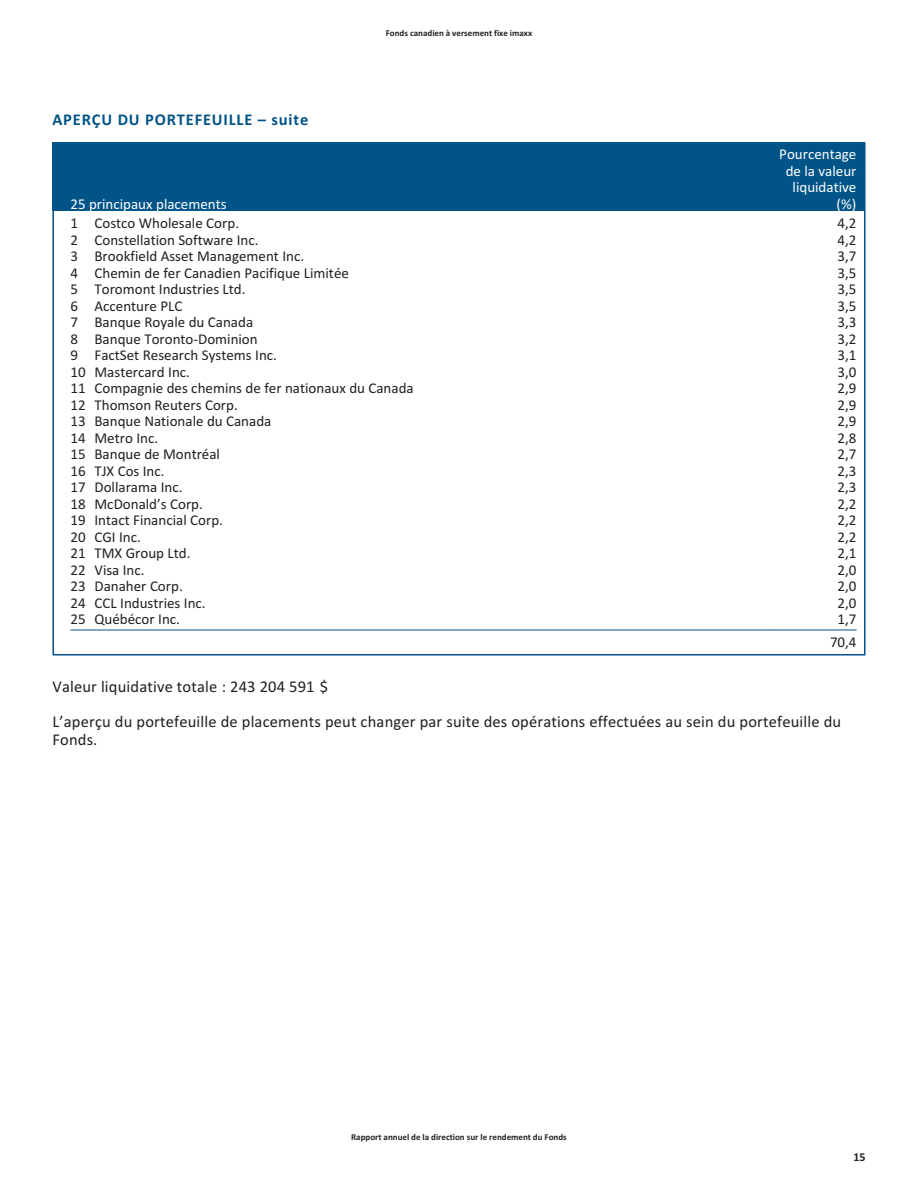
<style>
.page{position:relative;width:918px;height:1188px;background:#fff}
.page>*{position:absolute;margin:0;border:0;box-sizing:border-box;transform-origin:0 0}
.t1{font:16.5px/36px "Calibri";letter-spacing:.01em;color:#231f20}
.t2{font:700 16.5px "Calibri";letter-spacing:.05em;color:#005487}
.t3{font:15px/22.5px "Calibri";color:#231f20;text-align:center}
.t4{font:15px/16.5px "Calibri";color:#fff;text-align:right}
.t5{font:700 12px "Calibri";color:#231f20}
.t6{font:700 9px "Calibri";color:#231f20}
</style>
<div class="page">
<div style="left:52px;top:142px;width:814px;height:70px;background:#005487"></div>
<svg style="left:71px;top:630px;width:23px;height:1px"></svg>
<hr style="left:95px;top:630px;width:675px;height:1px;background:#005487">
<hr style="left:771px;top:630px;width:85px;height:1px;background:#005487">
<p class="t2" style="left:52px;top:113px;width:257px">APERÇU DU PORTEFEUILLE – suite</p>
<p class="t4" style="left:70px;top:196px;width:158px">25 principaux placements</p>
<p class="t6" style="left:386px;top:30px;width:148px">Fonds canadien à versement fixe imaxx</p>
<p class="t4" style="left:779px;top:147px;width:79px">Pourcentage de la valeur liquidative (%)</p>
<p class="t3" style="left:70px;top:213px;width:170px">1 Costco Wholesale Corp.</p>
<p class="t3" style="left:838px;top:213px;width:20px">4,2</p>
<p class="t3" style="left:70px;top:229px;width:190px">2 Constellation Software Inc.</p>
<p class="t3" style="left:838px;top:229px;width:20px">4,2</p>
<p class="t3" style="left:70px;top:246px;width:235px">3 Brookfield Asset Management Inc.</p>
<p class="t3" style="left:838px;top:246px;width:20px">3,7</p>
<p class="t3" style="left:70px;top:262px;width:280px">4 Chemin de fer Canadien Pacifique Limitée</p>
<p class="t3" style="left:838px;top:262px;width:20px">3,5</p>
<p class="t3" style="left:70px;top:279px;width:177px">5 Toromont Industries Ltd.</p>
<p class="t3" style="left:838px;top:279px;width:20px">3,5</p>
<p class="t3" style="left:70px;top:295px;width:113px">6 Accenture PLC</p>
<p class="t3" style="left:838px;top:295px;width:20px">3,5</p>
<p class="t3" style="left:70px;top:312px;width:184px">7 Banque Royale du Canada</p>
<p class="t3" style="left:838px;top:312px;width:20px">3,3</p>
<p class="t3" style="left:70px;top:328px;width:189px">8 Banque Toronto-Dominion</p>
<p class="t3" style="left:838px;top:328px;width:20px">3,2</p>
<p class="t3" style="left:70px;top:345px;width:208px">9 FactSet Research Systems Inc.</p>
<p class="t3" style="left:838px;top:345px;width:20px">3,1</p>
<p class="t3" style="left:70px;top:361px;width:121px">10 Mastercard Inc.</p>
<p class="t3" style="left:838px;top:361px;width:20px">3,0</p>
<p class="t3" style="left:70px;top:378px;width:345px">11 Compagnie des chemins de fer nationaux du Canada</p>
<p class="t3" style="left:838px;top:378px;width:20px">2,9</p>
<p class="t3" style="left:70px;top:394px;width:169px">12 Thomson Reuters Corp.</p>
<p class="t3" style="left:838px;top:394px;width:20px">2,9</p>
<p class="t3" style="left:70px;top:411px;width:202px">13 Banque Nationale du Canada</p>
<p class="t3" style="left:838px;top:411px;width:20px">2,9</p>
<p class="t3" style="left:70px;top:427px;width:89px">14 Metro Inc.</p>
<p class="t3" style="left:838px;top:427px;width:20px">2,8</p>
<p class="t3" style="left:70px;top:444px;width:151px">15 Banque de Montréal</p>
<p class="t3" style="left:838px;top:444px;width:20px">2,7</p>
<p class="t3" style="left:70px;top:460px;width:96px">16 TJX Cos Inc.</p>
<p class="t3" style="left:838px;top:460px;width:20px">2,3</p>
<p class="t3" style="left:70px;top:477px;width:114px">17 Dollarama Inc.</p>
<p class="t3" style="left:838px;top:477px;width:20px">2,3</p>
<p class="t3" style="left:70px;top:493px;width:134px">18 McDonald’s Corp.</p>
<p class="t3" style="left:838px;top:493px;width:20px">2,2</p>
<p class="t3" style="left:70px;top:510px;width:154px">19 Intact Financial Corp.</p>
<p class="t3" style="left:838px;top:510px;width:20px">2,2</p>
<p class="t3" style="left:70px;top:526px;width:72px">20 CGI Inc.</p>
<p class="t3" style="left:838px;top:526px;width:20px">2,2</p>
<p class="t3" style="left:70px;top:543px;width:121px">21 TMX Group Ltd.</p>
<p class="t3" style="left:838px;top:543px;width:20px">2,1</p>
<p class="t3" style="left:70px;top:559px;width:76px">22 Visa Inc.</p>
<p class="t3" style="left:838px;top:559px;width:20px">2,0</p>
<p class="t3" style="left:70px;top:576px;width:114px">23 Danaher Corp.</p>
<p class="t3" style="left:838px;top:576px;width:20px">2,0</p>
<p class="t3" style="left:70px;top:592px;width:137px">24 CCL Industries Inc.</p>
<p class="t3" style="left:838px;top:592px;width:20px">2,0</p>
<p class="t3" style="left:70px;top:609px;width:111px">25 Québécor Inc.</p>
<p class="t3" style="left:830px;top:609px;width:28px">1,7<br>70,4</p>
<p class="t1" style="left:52px;top:669px;width:790px">Valeur liquidative totale : 243 204 591 $<br>L’aperçu du portefeuille de placements peut changer par suite des opérations effectuées au sein du portefeuille du</p>
<p class="t1" style="left:52px;top:723px;width:46px">Fonds.</p>
<p class="t6" style="left:351px;top:1134px;width:217px">Rapport annuel de la direction sur le rendement du Fonds</p>
<p class="t5" style="left:853px;top:1153px;width:14px">15</p>
</div>
